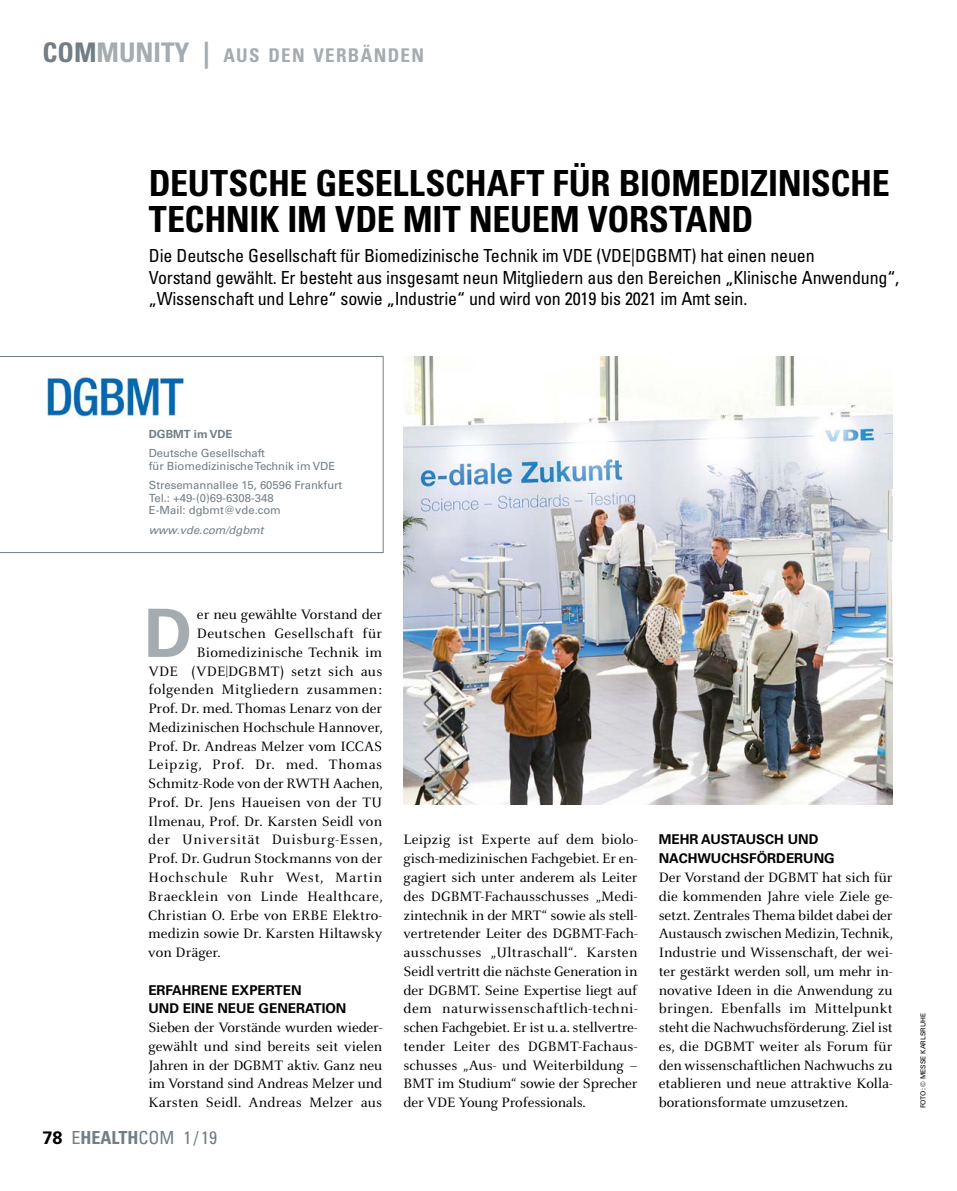
<style>
.page{position:relative;width:957px;height:1191px;background:#fff}
.page>*{position:absolute;margin:0;border:0;box-sizing:border-box;transform-origin:0 0}
.t1{font:700 66.9px "Univers LT Std";color:#a4acb1}
.t2{font:700 condensed 36px/36px "Univers LT Std";letter-spacing:-.01em;color:#000}
.t3{font:700 condensed 18.9px "Univers LT Std";letter-spacing:.07em;color:#a4acb1}
.t4{font:condensed 18px/21.6px "Univers LT Std";letter-spacing:-.01em;color:#000}
.t5{font:condensed 18px "Univers LT Std";color:#717e86}
.t6{font:15px/18.8px "Celeste OT";letter-spacing:.005em;color:#000;text-align:justify}
.t7{font:15px "Celeste OT";letter-spacing:.05em;color:#000}
.t8{font:15px "Celeste OT";letter-spacing:.03em;color:#000}
.t9{font:15px "Celeste OT";letter-spacing:.025em;color:#000}
.t10{font:15px "Celeste OT";letter-spacing:.04em;color:#000}
.t11{font:700 13.5px/18.8px "Univers LT Std";color:#000}
.t12{font:11.25px/12.8px "Univers LT Std";color:#717e86}
.t13{font:italic 11.25px "Univers LT Std";color:#717e86}
.t14{font:700 11.25px "Univers LT Std";color:#717e86}
.t15{font:6.75px "Univers LT Std";color:#000}
.s1{font-size:27px;color:#717e86}
.s2{font-size:27px}
.s3{font-weight:700;font-stretch:normal;color:#000}
.s4{font-weight:700}
</style>
<div class="page">
<svg style="left:0;top:356px;width:383px;height:197px"></svg>
<img style="left:43px;top:370px;width:147px;height:51px">
<img style="left:404px;top:357px;width:489px;height:447px">
<p class="t3" style="left:43px;top:44px;width:383px"><span class="s1">COM</span><span class="s2">MUNITY |</span> AUS DEN VERBÄNDEN</p>
<h2 class="t2" style="left:149px;top:165px;width:742px">DEUTSCHE GESELLSCHAFT FÜR BIOMEDIZINISCHE<br>TECHNIK IM VDE MIT NEUEM VORSTAND</h2>
<p class="t4" style="left:149px;top:244px;width:752px">Die Deutsche Gesellschaft für Biomedizinische Technik im VDE (VDE|DGBMT) hat einen neuen<br>Vorstand gewählt. Er besteht aus insgesamt neun Mitgliedern aus den Bereichen „Klinische Anwendung“, „Wissenschaft und Lehre“ sowie „Industrie“ und wird von 2019 bis 2021 im Amt sein.</p>
<p class="t14" style="left:149px;top:427px;width:85px">DGBMT im VDE</p>
<p class="t12" style="left:149px;top:447px;width:188px">Deutsche Gesellschaft<br>für Biomedizinische Technik im VDE</p>
<p class="t12" style="left:149px;top:478px;width:195px">Stresemannallee 15, 60596 Frankfurt<br>Tel.: +49-(0)69-6308-348<br>E-Mail: dgbmt@vde.com</p>
<p class="t13" style="left:149px;top:523px;width:116px">www.vde.com/dgbmt</p>
<h1 class="t1" style="left:144px;top:594px;width:50px">D</h1>
<p class="t6" style="left:197px;top:605px;width:187px">er neu gewählte Vorstand der</p>
<p class="t8" style="left:197px;top:624px;width:187px">Deutschen Gesellschaft für</p>
<p class="t6" style="left:197px;top:643px;width:187px">Biomedizinische Technik im</p>
<p class="t6" style="left:148px;top:661px;width:235px">VDE (VDE|DGBMT) setzt sich aus</p>
<p class="t9" style="left:148px;top:681px;width:235px">folgenden Mitgliedern zusammen:</p>
<p class="t6" style="left:148px;top:699px;width:235px">Prof. Dr. med. Thomas Lenarz von der</p>
<p class="t6" style="left:148px;top:718px;width:236px">Medizinischen Hochschule Hannover,</p>
<p class="t6" style="left:148px;top:736px;width:235px">Prof. Dr. Andreas Melzer vom ICCAS</p>
<p class="t10" style="left:148px;top:756px;width:235px">Leipzig, Prof. Dr. med. Thomas</p>
<p class="t6" style="left:148px;top:774px;width:236px">Schmitz-Rode von der RWTH Aachen,</p>
<p class="t6" style="left:148px;top:793px;width:235px">Prof. Dr. Jens Haueisen von der TU</p>
<p class="t6" style="left:148px;top:811px;width:235px">Ilmenau, Prof. Dr. Karsten Seidl von</p>
<p class="t7" style="left:148px;top:831px;width:236px">der Universität Duisburg-Essen,</p>
<p class="t6" style="left:148px;top:849px;width:236px">Prof. Dr. Gudrun Stockmanns von der</p>
<p class="t7" style="left:148px;top:868px;width:235px">Hochschule Ruhr West, Martin</p>
<p class="t8" style="left:148px;top:887px;width:236px">Braecklein von Linde Healthcare,</p>
<p class="t6" style="left:148px;top:905px;width:235px">Christian O. Erbe von ERBE Elektro-</p>
<p class="t6" style="left:148px;top:924px;width:235px">medizin sowie Dr. Karsten Hiltawsky</p>
<p class="t6" style="left:148px;top:943px;width:74px">von Dräger.</p>
<p class="t11" style="left:148px;top:980px;width:200px">ERFAHRENE EXPERTEN<br>UND EINE NEUE GENERATION</p>
<p class="t6" style="left:148px;top:1018px;width:235px">Sieben der Vorstände wurden wieder&shy;gewählt und sind bereits seit vielen Jahren in der DGBMT aktiv. Ganz neu im Vorstand sind Andreas Melzer und Karsten Seidl. Andreas Melzer aus</p>
<p class="t5" style="left:43px;top:1126px;width:176px"><span class="s3">78</span> E<span class="s4">HEALTH</span>COM 1 / 19</p>
<p class="t6" style="left:403px;top:830px;width:236px">Leipzig ist Experte auf dem biolo&shy;gisch-medizinischen Fachgebiet. Er en&shy;gagiert sich unter anderem als Leiter des DGBMT-Fachausschusses „Medi&shy;zintechnik in der MRT“ sowie als stell&shy;vertretender Leiter des DGBMT-Fach&shy;ausschusses „Ultraschall“. Karsten Seidl vertritt die nächste Generation in der DGBMT. Seine Expertise liegt auf dem naturwissenschaftlich-techni&shy;schen Fachgebiet. Er ist u.a. stellvertre&shy;tender Leiter des DGBMT-Fachaus&shy;schusses „Aus- und Weiterbildung – BMT im Studium“ sowie der Sprecher der VDE Young Professionals.</p>
<p class="t11" style="left:659px;top:830px;width:178px">MEHR AUSTAUSCH UND<br>NACHWUCHSFÖRDERUNG</p>
<p class="t6" style="left:659px;top:868px;width:236px">Der Vorstand der DGBMT hat sich für die kommenden Jahre viele Ziele ge&shy;setzt. Zentrales Thema bildet dabei der Austausch zwischen Medizin, Technik, Industrie und Wissenschaft, der wei&shy;ter gestärkt werden soll, um mehr in&shy;novative Ideen in die Anwendung zu bringen. Ebenfalls im Mittelpunkt steht die Nachwuchsförderung. Ziel ist es, die DGBMT weiter als Forum für den wissenschaftlichen Nachwuchs zu etablieren und neue attraktive Kolla&shy;borationsformate umzusetzen.</p>
<p class="t15" style="left:919px;top:1108px;width:97px;rotate:-90deg">FOTO: © MESSE KARLSRUHE</p>
</div>
